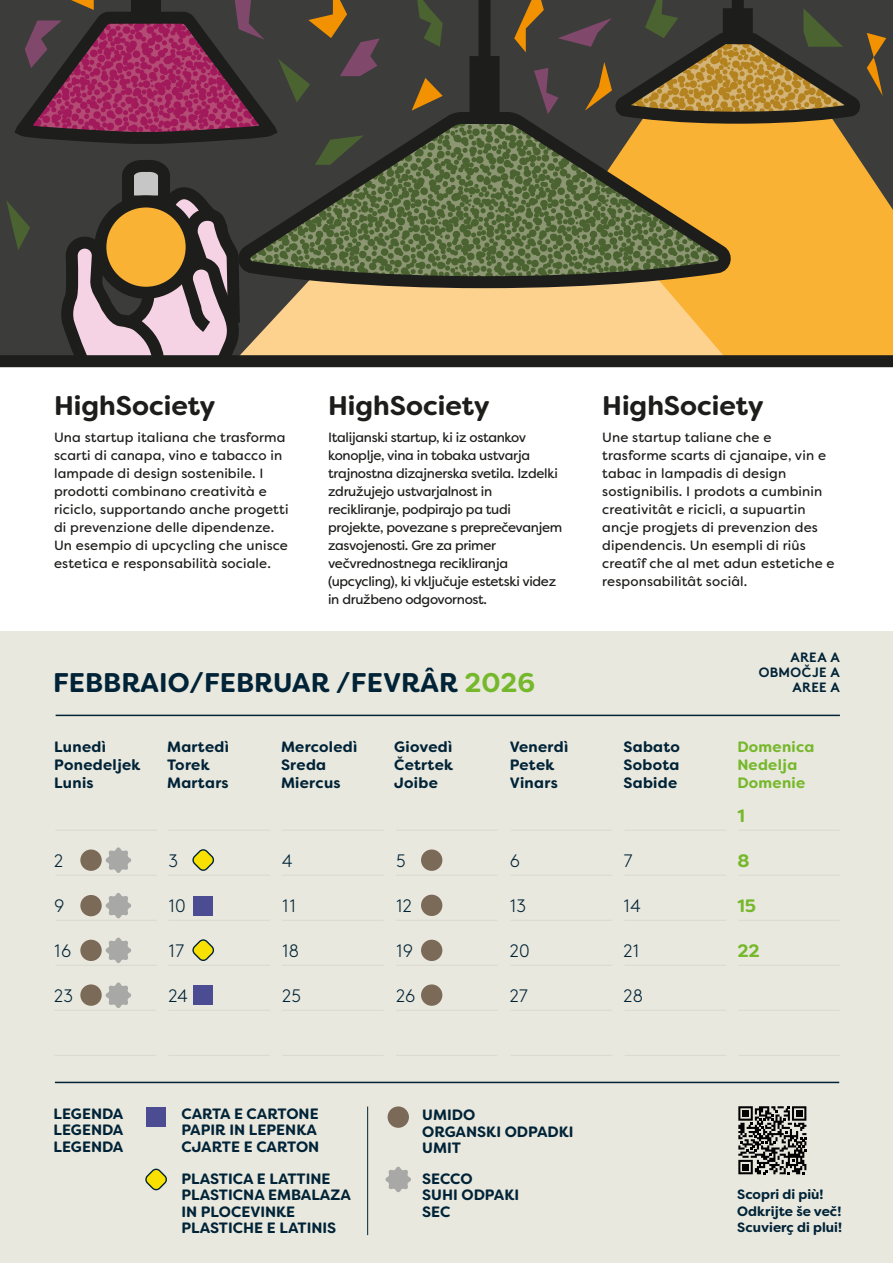
<style>
.page{position:relative;width:893px;height:1263px;background:#fff}
.page>*{position:absolute;margin:0;border:0;box-sizing:border-box;transform-origin:0 0}
.t1{font:700 27px "Filson Soft";color:#1d1d1b}
.t2{font:700 27px "Filson Soft";color:#002337}
.t3{font:300 18px "Brown";color:#002337}
.t4{font:700 18px "Filson Soft";color:#76b82b}
.t5{font:700 15px/16.5px "Filson Soft";color:#002337}
.t6{font:700 15px/18px "Filson Soft";letter-spacing:.02em;color:#002337}
.t7{font:700 15px/18px "Filson Soft";letter-spacing:.02em;color:#76b82b}
.t8{font:13.5px/18px "Filson Soft";letter-spacing:.01em;color:#1d1d1b}
.t9{font:13.5px/18px "Filson Soft";letter-spacing:-.025em;color:#1d1d1b}
.t10{font:700 13.5px/16.5px "Filson Soft";color:#002337}
.t11{font:700 13.5px/15px "Brown";letter-spacing:.02em;color:#002337;text-align:right}
.s1{color:#76b82b}
</style>
<div class="page">
<svg style="left:0;top:0;width:886px;height:355px;background:#7f6846"></svg>
<div style="left:0;top:355px;width:893px;height:12px;background:#1d1d1b"></div>
<div style="left:0;top:631px;width:893px;height:632px;background:#e9e8de"></div>
<hr style="left:56px;top:715px;width:784px;height:1px;background:#002337">
<hr style="left:55px;top:830px;width:102px;height:1px;background:#dad9d0">
<hr style="left:55px;top:875px;width:102px;height:1px;background:#dad9d0">
<hr style="left:55px;top:920px;width:102px;height:1px;background:#dad9d0">
<hr style="left:55px;top:965px;width:102px;height:1px;background:#dad9d0">
<hr style="left:54px;top:1010px;width:102px;height:1px;background:#dad9d0">
<hr style="left:54px;top:1055px;width:102px;height:1px;background:#dad9d0">
<hr style="left:168px;top:830px;width:102px;height:1px;background:#dad9d0">
<hr style="left:168px;top:875px;width:102px;height:1px;background:#dad9d0">
<hr style="left:168px;top:920px;width:102px;height:1px;background:#dad9d0">
<hr style="left:168px;top:965px;width:102px;height:1px;background:#dad9d0">
<hr style="left:168px;top:1010px;width:102px;height:1px;background:#dad9d0">
<hr style="left:168px;top:1055px;width:102px;height:1px;background:#dad9d0">
<hr style="left:282px;top:830px;width:102px;height:1px;background:#dad9d0">
<hr style="left:282px;top:875px;width:102px;height:1px;background:#dad9d0">
<hr style="left:282px;top:920px;width:102px;height:1px;background:#dad9d0">
<hr style="left:282px;top:965px;width:102px;height:1px;background:#dad9d0">
<hr style="left:282px;top:1010px;width:102px;height:1px;background:#dad9d0">
<hr style="left:282px;top:1055px;width:102px;height:1px;background:#dad9d0">
<hr style="left:396px;top:830px;width:101px;height:1px;background:#dad9d0">
<hr style="left:396px;top:875px;width:101px;height:1px;background:#dad9d0">
<hr style="left:396px;top:920px;width:101px;height:1px;background:#dad9d0">
<hr style="left:396px;top:965px;width:101px;height:1px;background:#dad9d0">
<hr style="left:396px;top:1010px;width:101px;height:1px;background:#dad9d0">
<hr style="left:396px;top:1055px;width:101px;height:1px;background:#dad9d0">
<hr style="left:511px;top:830px;width:101px;height:1px;background:#dad9d0">
<hr style="left:511px;top:875px;width:101px;height:1px;background:#dad9d0">
<hr style="left:511px;top:920px;width:101px;height:1px;background:#dad9d0">
<hr style="left:511px;top:965px;width:101px;height:1px;background:#dad9d0">
<hr style="left:511px;top:1010px;width:101px;height:1px;background:#dad9d0">
<hr style="left:511px;top:1055px;width:101px;height:1px;background:#dad9d0">
<hr style="left:625px;top:830px;width:101px;height:1px;background:#dad9d0">
<hr style="left:625px;top:875px;width:101px;height:1px;background:#dad9d0">
<hr style="left:625px;top:920px;width:101px;height:1px;background:#dad9d0">
<hr style="left:625px;top:965px;width:101px;height:1px;background:#dad9d0">
<hr style="left:625px;top:1010px;width:101px;height:1px;background:#dad9d0">
<hr style="left:625px;top:1055px;width:101px;height:1px;background:#dad9d0">
<hr style="left:738px;top:830px;width:102px;height:1px;background:#dad9d0">
<hr style="left:738px;top:875px;width:102px;height:1px;background:#dad9d0">
<hr style="left:738px;top:920px;width:102px;height:1px;background:#dad9d0">
<hr style="left:738px;top:965px;width:102px;height:1px;background:#dad9d0">
<hr style="left:738px;top:1010px;width:102px;height:1px;background:#dad9d0">
<hr style="left:738px;top:1055px;width:102px;height:1px;background:#dad9d0">
<svg style="left:738px;top:1106px;width:68px;height:68px"></svg>
<div style="left:742px;top:1164px;width:7px;height:6px;background:#010101"></div>
<hr style="left:367px;top:1106px;width:1px;height:129px;background:#002337">
<svg style="left:145px;top:1168px;width:22px;height:22px"></svg>
<div style="left:146px;top:1107px;width:20px;height:20px;background:#4b4c91"></div>
<div style="left:388px;top:1106px;width:21px;height:22px;background:#7b6a58;border-radius:50%"></div>
<hr style="left:55px;top:1082px;width:784px;height:1px;background:#002337">
<svg style="left:385px;top:1166px;width:26px;height:26px"></svg>
<div style="left:80px;top:849px;width:22px;height:22px;background:#7b6a58;border-radius:50%"></div>
<div style="left:421px;top:849px;width:21px;height:22px;background:#7b6a58;border-radius:50%"></div>
<div style="left:80px;top:895px;width:22px;height:21px;background:#7b6a58;border-radius:50%"></div>
<div style="left:421px;top:895px;width:21px;height:21px;background:#7b6a58;border-radius:50%"></div>
<div style="left:80px;top:940px;width:22px;height:21px;background:#7b6a58;border-radius:50%"></div>
<div style="left:80px;top:984px;width:22px;height:22px;background:#7b6a58;border-radius:50%"></div>
<div style="left:421px;top:940px;width:21px;height:21px;background:#7b6a58;border-radius:50%"></div>
<div style="left:421px;top:984px;width:21px;height:22px;background:#7b6a58;border-radius:50%"></div>
<svg style="left:192px;top:849px;width:22px;height:22px"></svg>
<svg style="left:192px;top:939px;width:22px;height:22px"></svg>
<div style="left:193px;top:896px;width:20px;height:19px;background:#4b4c91"></div>
<div style="left:193px;top:985px;width:20px;height:20px;background:#4b4c91"></div>
<svg style="left:105px;top:847px;width:26px;height:26px"></svg>
<svg style="left:105px;top:893px;width:26px;height:26px"></svg>
<svg style="left:105px;top:937px;width:26px;height:26px"></svg>
<svg style="left:105px;top:982px;width:26px;height:26px"></svg>
<h1 class="t1" style="left:54px;top:388px;width:163px">HighSociety</h1>
<p class="t8" style="left:54px;top:428px;width:236px">Una startup italiana che trasforma scarti di canapa, vino e tabacco in lampade di design sostenibile. I prodotti combinano creatività e riciclo, supportando anche progetti di prevenzione delle dipendenze.<br>Un esempio di upcycling che unisce estetica e responsabilità sociale.</p>
<h1 class="t1" style="left:328px;top:388px;width:163px">HighSociety</h1>
<p class="t9" style="left:328px;top:428px;width:236px">Italijanski startup, ki iz ostankov konoplje, vina in tobaka ustvarja trajnostna dizajnerska svetila. Izdelki združujejo ustvarjalnost in recikliranje, podpirajo pa tudi projekte, povezane s preprečevanjem zasvojenosti. Gre za primer večvrednostnega recikliranja (upcycling), ki vključuje estetski videz in družbeno odgovornost.</p>
<h1 class="t2" style="left:53px;top:665px;width:484px">FEBBRAIO/FEBRUAR /FEVRÂR <span class="s1">2026</span></h1>
<h1 class="t1" style="left:602px;top:388px;width:163px">HighSociety</h1>
<p class="t8" style="left:602px;top:428px;width:234px">Une startup taliane che e trasforme scarts di cjanaipe, vin e tabac in lampadis di design sostignibilis. I prodots a cumbinin creativitât e ricicli, a supuartin ancje progjets di prevenzion des dipendencis. Un esempli di riûs creatîf che al met adun estetiche e responsabilitât sociâl.</p>
<p class="t11" style="left:759px;top:648px;width:82px">AREA A<br>OBMOČJE A<br>AREE A</p>
<p class="t6" style="left:54px;top:738px;width:88px">Lunedì<br>Ponedeljek<br>Lunis</p>
<p class="t6" style="left:167px;top:738px;width:63px">Martedì<br>Torek<br>Martars</p>
<p class="t6" style="left:281px;top:738px;width:78px">Mercoledì<br>Sreda<br>Miercus</p>
<p class="t5" style="left:394px;top:738px;width:60px;line-height:18px;text-align:justify">Giovedì Četrtek Joibe</p>
<p class="t6" style="left:510px;top:738px;width:60px">Venerdì<br>Petek<br>Vinars</p>
<p class="t5" style="left:623px;top:738px;width:58px;line-height:18px;text-align:justify">Sabato Sobota Sabide</p>
<p class="t7" style="left:737px;top:738px;width:79px">Domenica<br>Nedelja<br>Domenie</p>
<h2 class="t3" style="left:54px;top:847px;width:11px">2</h2>
<h2 class="t3" style="left:54px;top:892px;width:12px">9</h2>
<h2 class="t3" style="left:54px;top:937px;width:19px">16</h2>
<h2 class="t3" style="left:54px;top:982px;width:21px">23</h2>
<p class="t5" style="left:54px;top:1105px;width:71px;text-align:justify">LEGENDA LEGENDA LEGENDA</p>
<h2 class="t3" style="left:168px;top:847px;width:11px">3</h2>
<h2 class="t3" style="left:168px;top:892px;width:19px">10</h2>
<h2 class="t3" style="left:168px;top:937px;width:18px">17</h2>
<h2 class="t3" style="left:168px;top:982px;width:21px">24</h2>
<h2 class="t3" style="left:282px;top:847px;width:12px">4</h2>
<h2 class="t3" style="left:282px;top:892px;width:15px">11</h2>
<h2 class="t3" style="left:282px;top:937px;width:19px">18</h2>
<h2 class="t3" style="left:282px;top:982px;width:21px">25</h2>
<p class="t5" style="left:181px;top:1105px;width:139px">CARTA E CARTONE<br>PAPIR IN LEPENKA<br>CJARTE E CARTON</p>
<p class="t5" style="left:181px;top:1170px;width:171px">PLASTICA E LATTINE<br>PLASTICNA EMBALAZA<br>IN PLOCEVINKE<br>PLASTICHE E LATINIS</p>
<h2 class="t3" style="left:396px;top:847px;width:11px">5</h2>
<h2 class="t3" style="left:396px;top:892px;width:18px">12</h2>
<h2 class="t3" style="left:396px;top:937px;width:19px">19</h2>
<h2 class="t3" style="left:396px;top:982px;width:21px">26</h2>
<h2 class="t3" style="left:510px;top:847px;width:12px">6</h2>
<h2 class="t3" style="left:510px;top:892px;width:18px">13</h2>
<h2 class="t3" style="left:510px;top:937px;width:21px">20</h2>
<h2 class="t3" style="left:510px;top:982px;width:20px">27</h2>
<p class="t5" style="left:422px;top:1106px;width:153px">UMIDO<br>ORGANSKI ODPADKI<br>UMIT</p>
<p class="t5" style="left:422px;top:1170px;width:98px">SECCO<br>SUHI ODPAKI<br>SEC</p>
<h2 class="t3" style="left:624px;top:847px;width:11px">7</h2>
<h2 class="t3" style="left:624px;top:892px;width:19px">14</h2>
<h2 class="t3" style="left:624px;top:937px;width:18px">21</h2>
<h2 class="t3" style="left:624px;top:982px;width:21px">28</h2>
<h2 class="t4" style="left:737px;top:804px;width:9px">1</h2>
<h2 class="t4" style="left:737px;top:849px;width:14px">8</h2>
<h2 class="t4" style="left:737px;top:894px;width:20px">15</h2>
<h2 class="t4" style="left:737px;top:939px;width:24px">22</h2>
<p class="t10" style="left:737px;top:1186px;width:106px">Scopri di più!<br>Odkrijte še več!<br>Scuvierç di plui!</p>
</div>
